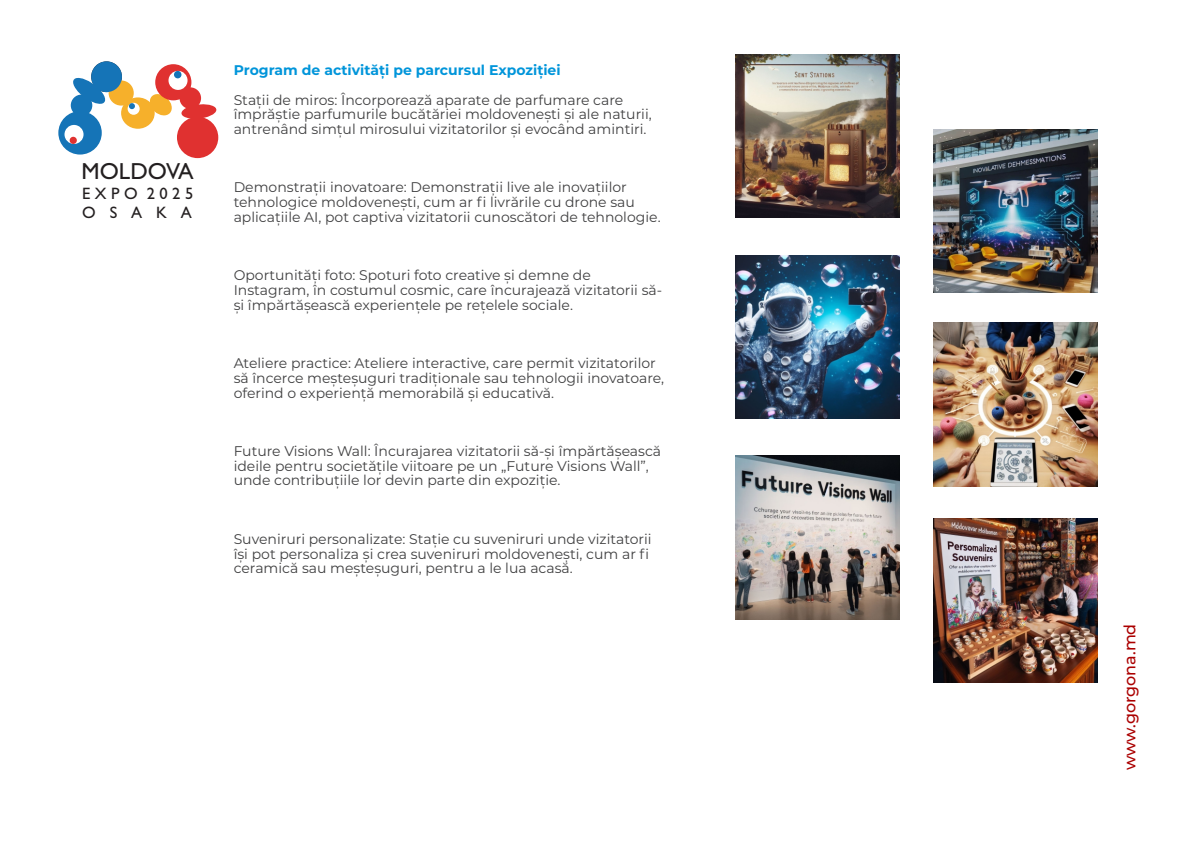
<style>
.page{position:relative;width:1191px;height:842px;background:#fff}
.page>*{position:absolute;margin:0;border:0;box-sizing:border-box;transform-origin:0 0}
.t1{font:23.3px "Gill Sans";color:#231f20}
.t2{font:16.5px/18.7px "Gill Sans";letter-spacing:.27em;color:#231f20}
.t3{font:500 16px "Montserrat";color:#ab0000}
.t4{font:14px/14.6px "Montserrat";color:#404041}
.t5{font:700 14px "Montserrat";color:#0095da}
</style>
<div class="page">
<div style="left:109px;top:80px;width:25px;height:26px;background:#f6b02b;border-radius:50%"></div>
<div style="left:121px;top:97px;width:34px;height:32px;background:#f6b02b;border-radius:50%"></div>
<div style="left:58px;top:111px;width:44px;height:44px;background:#1574b7;border-radius:50%"></div>
<div style="left:71px;top:95px;width:21px;height:21px;background:#1574b7;border-radius:50%"></div>
<div style="left:91px;top:61px;width:31px;height:31px;background:#1574b7;border-radius:50%"></div>
<svg style="left:71px;top:77px;width:36px;height:28px"></svg>
<svg style="left:148px;top:94px;width:25px;height:23px"></svg>
<div style="left:155px;top:64px;width:36px;height:36px;background:#e03130;border-radius:50%"></div>
<div style="left:179px;top:87px;width:22px;height:22px;background:#e03130;border-radius:50%"></div>
<svg style="left:180px;top:103px;width:37px;height:17px"></svg>
<div style="left:177px;top:117px;width:41px;height:41px;background:#e03130;border-radius:50%"></div>
<div style="left:64px;top:125px;width:20px;height:19px;background:#fff;border-radius:50%"></div>
<div style="left:168px;top:71px;width:19px;height:19px;background:#fff;border-radius:50%"></div>
<div style="left:70px;top:137px;width:7px;height:7px;background:#e03130;border-radius:50%"></div>
<div style="left:128px;top:103px;width:12px;height:12px;background:#fff;border-radius:50%"></div>
<div style="left:174px;top:71px;width:7px;height:7px;background:#1574b7;border-radius:50%"></div>
<svg style="left:129px;top:103px;width:6px;height:6px"></svg>
<img style="left:735px;top:54px;width:164px;height:164px">
<img style="left:933px;top:129px;width:164px;height:164px">
<img style="left:735px;top:255px;width:164px;height:164px">
<img style="left:933px;top:323px;width:164px;height:164px">
<img style="left:735px;top:455px;width:164px;height:164px">
<img style="left:933px;top:519px;width:164px;height:164px">
<h1 class="t1" style="left:82px;top:163px;width:114px">MOLDOVA</h1>
<p class="t2" style="left:82px;top:186px;width:113px">EXPO 2025<br>OSAKA</p>
<p class="t5" style="left:234px;top:62px;width:328px">Program de activități pe parcursul Expoziției</p>
<p class="t4" style="left:234px;top:92px;width:419px">Stații de miros: Încorporează aparate de parfumare care împrăștie parfumurile bucătăriei moldovenești și ale naturii, antrenând simțul mirosului vizitatorilor și evocând amintiri.</p>
<p class="t4" style="left:234px;top:180px;width:428px">Demonstrații inovatoare: Demonstrații live ale inovațiilor tehnologice moldovenești, cum ar fi livrările cu drone sau aplicațiile AI, pot captiva vizitatorii cunoscători de tehnologie.</p>
<p class="t4" style="left:234px;top:268px;width:430px">Oportunități foto: Spoturi foto creative și demne de<br>Instagram, în costumul cosmic, care încurajează vizitatorii să&shy;și împărtășească experiențele pe rețelele sociale.</p>
<p class="t4" style="left:234px;top:356px;width:432px">Ateliere practice: Ateliere interactive, care permit vizitatorilor să încerce meșteșuguri tradiționale sau tehnologii inovatoare, oferind o experiență memorabilă și educativă.</p>
<p class="t4" style="left:234px;top:444px;width:429px">Future Visions Wall: Încurajarea vizitatorii să-și împărtășească ideile pentru societățile viitoare pe un „Future Visions Wall”, unde contribuțiile lor devin parte din expoziție.</p>
<p class="t4" style="left:234px;top:532px;width:419px">Suveniruri personalizate: Stație cu suveniruri unde vizitatorii își pot personaliza și crea suveniruri moldovenești, cum ar fi ceramică sau meșteșuguri, pentru a le lua acasă.</p>
<p class="t3" style="left:1119px;top:770px;width:148px;rotate:-90deg">www.gorgona.md</p>
</div>
